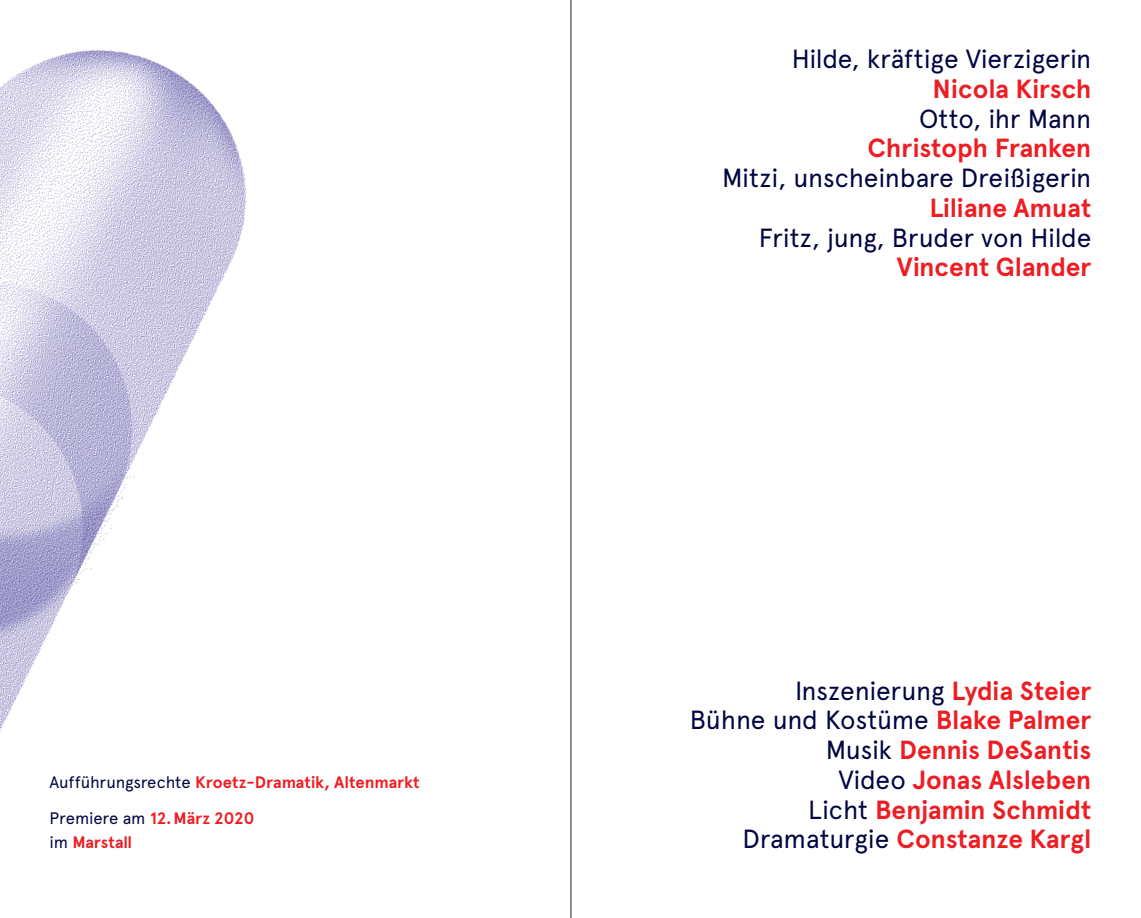
<style>
.page{position:relative;width:1141px;height:918px;background:#fff}
.page>*{position:absolute;margin:0;border:0;box-sizing:border-box;transform-origin:0 0}
.t1{font:700 26.25px/29.8px "Apercu";letter-spacing:-.005em;color:#ee1d23;text-align:right}
.t2{font:26.25px "Apercu";letter-spacing:-.01em;color:#000541}
.t3{font:700 16.62px/35.9px "Apercu";letter-spacing:-.005em;color:#ee1d23}
.s1{font-weight:400;color:#000541}
</style>
<div class="page">
<img style="left:0;top:50px;width:247px;height:682px">
<hr style="left:570px;top:0;width:1px;height:918px;background:#231f20">
<p class="t3" style="left:50px;top:764px;width:372px"><span class="s1">Aufführungsrechte</span> Kroetz-Dramatik, Altenmarkt<br><span class="s1">Premiere am</span> 12.März 2020</p>
<p class="t3" style="left:50px;top:824px;width:84px"><span class="s1">im</span> Marstall</p>
<p class="t2" style="left:792px;top:43px;width:301px">Hilde, kräftige Vierzigerin</p>
<p class="t1" style="left:933px;top:74px;width:160px">Nicola Kirsch</p>
<p class="t2" style="left:919px;top:103px;width:174px">Otto, ihr Mann</p>
<p class="t1" style="left:868px;top:133px;width:225px">Christoph Franken</p>
<p class="t2" style="left:722px;top:162px;width:371px">Mitzi, unscheinbare Dreißigerin</p>
<p class="t1" style="left:929px;top:193px;width:164px">Liliane Amuat</p>
<p class="t2" style="left:759px;top:222px;width:334px">Fritz, jung, Bruder von Hilde</p>
<p class="t1" style="left:897px;top:252px;width:196px">Vincent Glander</p>
<p class="t1" style="left:690px;top:676px;width:403px"><span class="s1">Inszenierung</span> Lydia Steier<br><span class="s1">Bühne und Kostüme</span> Blake Palmer<br><span class="s1">Musik</span> Dennis DeSantis<br><span class="s1">Video</span> Jonas Alsleben<br><span class="s1">Licht</span> Benjamin Schmidt<br><span class="s1">Dramaturgie</span> Constanze Kargl</p>
</div>
